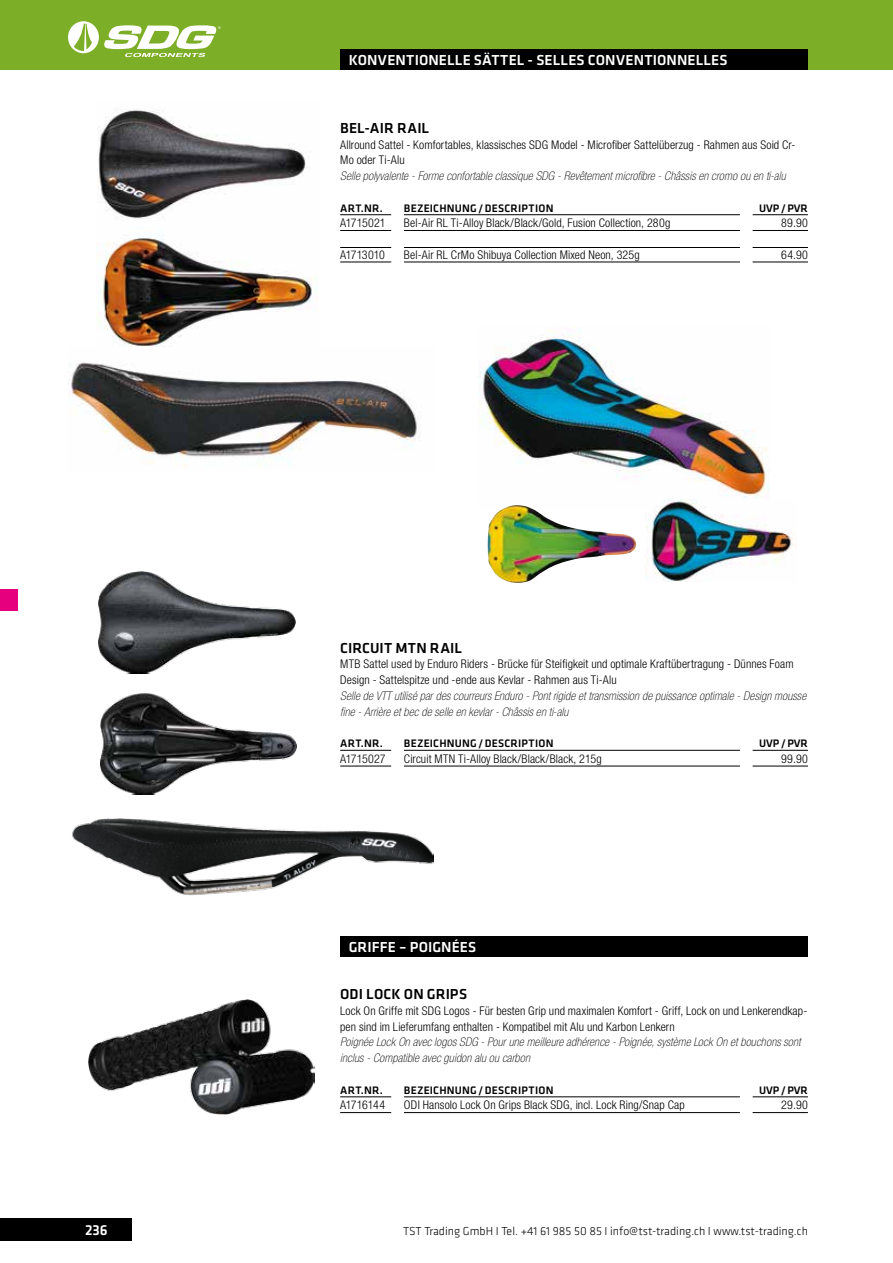
<style>
.page{position:relative;width:893px;height:1263px;background:#fff}
.page>*{position:absolute;margin:0;border:0;box-sizing:border-box;transform-origin:0 0}
.t1{font:500 15px "Klavika";letter-spacing:.005em;color:#fff}
.t2{font:500 15px "Klavika";letter-spacing:.01em;color:#000}
.t3{font:300 condensed 12px/15.8px "Helvetica Neue LT Std";letter-spacing:.01em;color:#000}
.t4{font:italic 100 condensed 12px/15.8px "Helvetica Neue LT Std";letter-spacing:.015em;color:#000}
.t5{font:300 12px "Klavika";color:#000}
.t6{font:300 condensed 12px "Helvetica Neue LT Std";letter-spacing:-.03em;color:#000}
.t7{font:500 11.25px "Klavika";letter-spacing:.02em;color:#000}
.t8{font:4.2px "Courier";color:#fff}
</style>
<div class="page">
<div style="left:0;top:1218px;width:132px;height:23px;background:#000"></div>
<div style="left:0;top:0;width:893px;height:70px;background:#7dae27"></div>
<div style="left:68px;top:21px;width:31px;height:32px;background:#fff;border-radius:50%"></div>
<svg style="left:74px;top:24px;width:18px;height:27px"></svg>
<svg style="left:104px;top:25px;width:113px;height:32px"></svg>
<div style="left:340px;top:49px;width:468px;height:21px;background:#000"></div>
<div style="left:340px;top:936px;width:468px;height:20px;background:#000"></div>
<div style="left:0;top:589px;width:17px;height:21px;background:#e6007d"></div>
<hr style="left:340px;top:750px;width:51px;height:1px;background:#000">
<hr style="left:404px;top:750px;width:336px;height:1px;background:#000">
<hr style="left:753px;top:750px;width:55px;height:1px;background:#000">
<hr style="left:340px;top:766px;width:51px;height:1px;background:#000">
<hr style="left:404px;top:766px;width:336px;height:1px;background:#000">
<hr style="left:753px;top:766px;width:55px;height:1px;background:#000">
<hr style="left:340px;top:1096px;width:51px;height:1px;background:#000">
<hr style="left:404px;top:1096px;width:336px;height:1px;background:#000">
<hr style="left:753px;top:1096px;width:55px;height:1px;background:#000">
<hr style="left:340px;top:1112px;width:51px;height:1px;background:#000">
<hr style="left:404px;top:1112px;width:336px;height:1px;background:#000">
<hr style="left:753px;top:1112px;width:55px;height:1px;background:#000">
<img style="left:72px;top:819px;width:362px;height:77px">
<img style="left:98px;top:572px;width:197px;height:101px">
<img style="left:101px;top:693px;width:196px;height:101px">
<img style="left:479px;top:329px;width:291px;height:170px">
<hr style="left:340px;top:214px;width:51px;height:1px;background:#000">
<hr style="left:404px;top:214px;width:336px;height:1px;background:#000">
<hr style="left:753px;top:214px;width:55px;height:1px;background:#000">
<hr style="left:340px;top:230px;width:51px;height:1px;background:#000">
<hr style="left:404px;top:230px;width:336px;height:1px;background:#000">
<hr style="left:753px;top:230px;width:55px;height:1px;background:#000">
<hr style="left:340px;top:247px;width:51px;height:1px;background:#000">
<hr style="left:340px;top:262px;width:51px;height:1px;background:#000">
<hr style="left:404px;top:247px;width:336px;height:1px;background:#000">
<hr style="left:404px;top:262px;width:336px;height:1px;background:#000">
<hr style="left:753px;top:247px;width:55px;height:1px;background:#000">
<hr style="left:753px;top:262px;width:55px;height:1px;background:#000">
<img style="left:488px;top:505px;width:149px;height:78px">
<img style="left:645px;top:499px;width:148px;height:83px">
<img style="left:96px;top:109px;width:223px;height:238px">
<img style="left:69px;top:362px;width:351px;height:105px">
<img style="left:89px;top:999px;width:226px;height:116px">
<p class="t8" style="left:218px;top:24px;width:4px">®</p>
<p class="t1" style="left:349px;top:50px;width:381px">KONVENTIONELLE SÄTTEL - SELLES CONVENTIONNELLES</p>
<p class="t2" style="left:340px;top:118px;width:91px">BEL-AIR RAIL</p>
<p class="t3" style="left:340px;top:136px;width:457px">Allround Sattel - Komfortables, klassisches SDG Model - Microfiber Sattelüberzug - Rahmen aus Soid Cr-<br>Mo oder Ti-Alu</p>
<p class="t4" style="left:340px;top:168px;width:447px">Selle polyvalente - Forme confortable classique SDG - Revêtement microfibre - Châssis en cromo ou en ti-alu</p>
<p class="t7" style="left:340px;top:200px;width:44px">ART.NR.</p>
<p class="t7" style="left:404px;top:200px;width:151px">BEZEICHNUNG/DESCRIPTION</p>
<p class="t7" style="left:759px;top:200px;width:50px">UVP/PVR</p>
<p class="t3" style="left:340px;top:215px;width:47px">A1715021</p>
<p class="t3" style="left:404px;top:215px;width:268px">Bel-Air RL Ti-Alloy Black/Black/Gold, Fusion Collection, 280g</p>
<p class="t3" style="left:781px;top:215px;width:28px">89.90</p>
<p class="t6" style="left:340px;top:248px;width:46px">A1713010</p>
<p class="t3" style="left:404px;top:247px;width:237px">Bel-Air RL CrMo Shibuya Collection Mixed Neon, 325g</p>
<p class="t3" style="left:781px;top:247px;width:28px">64.90</p>
<p class="t2" style="left:340px;top:637px;width:123px">CIRCUIT MTN RAIL</p>
<p class="t3" style="left:340px;top:656px;width:455px">MTB Sattel used by Enduro Riders - Brücke für Steifigkeit und optimale Kraftübertragung - Dünnes Foam<br>Design - Sattelspitze und -ende aus Kevlar - Rahmen aus Ti-Alu</p>
<p class="t4" style="left:340px;top:688px;width:468px">Selle de VTT utilisé par des courreurs Enduro - Pont rigide et transmission de puissance optimale - Design mousse fine - Arrière et bec de selle en kevlar - Châssis en ti-alu</p>
<p class="t7" style="left:340px;top:736px;width:44px">ART.NR.</p>
<p class="t7" style="left:404px;top:736px;width:151px">BEZEICHNUNG/DESCRIPTION</p>
<p class="t7" style="left:759px;top:736px;width:50px">UVP/PVR</p>
<p class="t3" style="left:340px;top:751px;width:47px">A1715027</p>
<p class="t3" style="left:404px;top:751px;width:199px">Circuit MTN Ti-Alloy Black/Black/Black, 215g</p>
<p class="t3" style="left:781px;top:751px;width:28px">99.90</p>
<p class="t1" style="left:349px;top:937px;width:129px">GRIFFE – POIGNÉES</p>
<p class="t2" style="left:340px;top:984px;width:128px">ODI LOCK ON GRIPS</p>
<p class="t3" style="left:340px;top:1003px;width:469px">Lock On Griffe mit SDG Logos - Für besten Grip und maximalen Komfort - Griff, Lock on und Lenkerendkap&shy;pen sind im Lieferumfang enthalten - Kompatibel mit Alu und Karbon Lenkern</p>
<p class="t4" style="left:340px;top:1035px;width:462px">Poignée Lock On avec logos SDG - Pour une meilleure adhérence - Poignée, système Lock On et bouchons sont inclus - Compatible avec guidon alu ou carbon</p>
<p class="t7" style="left:340px;top:1082px;width:44px">ART.NR.</p>
<p class="t7" style="left:404px;top:1082px;width:151px">BEZEICHNUNG/DESCRIPTION</p>
<p class="t7" style="left:759px;top:1082px;width:50px">UVP/PVR</p>
<p class="t6" style="left:340px;top:1098px;width:47px">A1716144</p>
<p class="t3" style="left:404px;top:1097px;width:282px">ODI Hansolo Lock On Grips Black SDG, incl. Lock Ring/Snap Cap</p>
<p class="t3" style="left:781px;top:1097px;width:28px">29.90</p>
<p class="t1" style="left:85px;top:1220px;width:24px">236</p>
<p class="t5" style="left:403px;top:1224px;width:406px">TST Trading GmbH I Tel. +41 61 985 50 85 I info@tst-trading.ch I www.tst-trading.ch</p>
</div>
